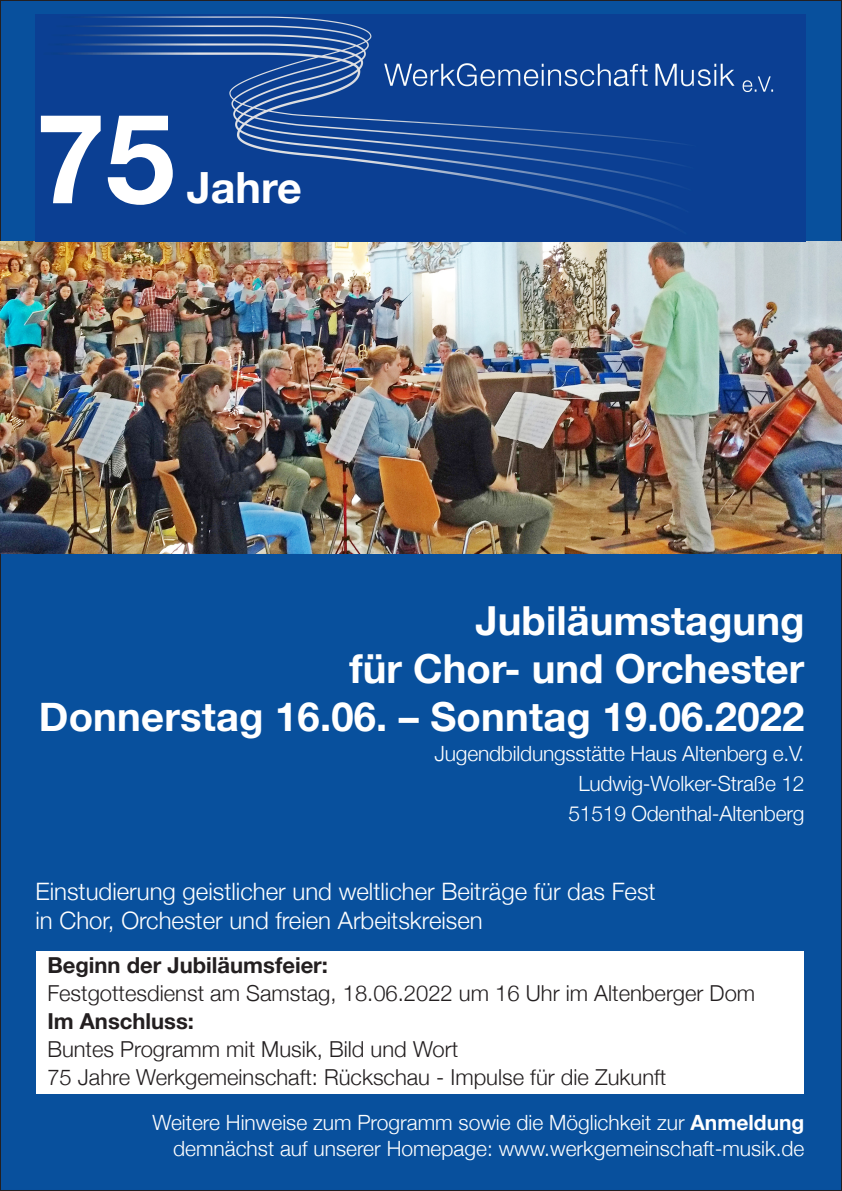
<style>
.page{position:relative;width:842px;height:1191px;background:#fff}
.page>*{position:absolute;margin:0;border:0;box-sizing:border-box;transform-origin:0 0}
.t1{font:700 125px "Helvetica Neue";color:#fff}
.t2{font:700 43px "Helvetica Neue";color:#fff}
.t3{font:700 40px "Helvetica Neue";color:#fff}
.t4{font:300 24px "Helvetica Neue";color:#fff}
.t5{font:300 22px "Helvetica Neue";color:#231f20}
.t6{font:700 22px "Helvetica Neue";color:#231f20}
.t7{font:300 21px "Helvetica Neue";color:#fff}
.s1{font-weight:700}
</style>
<div class="page">
<div style="left:0;top:0;width:841px;height:1190px;background:#08509d"></div>
<img style="left:0;top:242px;width:841px;height:311px">
<img style="left:36px;top:14px;width:769px;height:228px">
<div style="left:36px;top:952px;width:768px;height:142px;background:#fff"></div>
<p class="t1" style="left:36px;top:61px;width:141px">75</p>
<p class="t2" style="left:187px;top:154px;width:116px">Jahre</p>
<p class="t3" style="left:476px;top:589px;width:330px">Jubiläumstagung</p>
<p class="t3" style="left:349px;top:637px;width:456px">für Chor- und Orchester</p>
<p class="t3" style="left:39px;top:685px;width:767px">Donnerstag 16.06. – Sonntag 19.06.2022</p>
<p class="t7" style="left:435px;top:736px;width:371px">Jugendbildungsstätte Haus Altenberg e.V.</p>
<p class="t7" style="left:578px;top:766px;width:228px">Ludwig-Wolker-Straße 12</p>
<p class="t7" style="left:568px;top:796px;width:237px">51519 Odenthal-Altenberg</p>
<p class="t4" style="left:36px;top:872px;width:622px">Einstudierung geistlicher und weltlicher Beiträge für das Fest</p>
<p class="t4" style="left:36px;top:900px;width:449px">in Chor, Orchester und freien Arbeitskreisen</p>
<p class="t6" style="left:47px;top:948px;width:282px">Beginn der Jubiläumsfeier:</p>
<p class="t5" style="left:47px;top:975px;width:709px">Festgottesdienst am Samstag, 18.06.2022 um 16 Uhr im Altenberger Dom</p>
<p class="t6" style="left:47px;top:1004px;width:148px">Im Anschluss:</p>
<p class="t5" style="left:47px;top:1031px;width:412px">Buntes Programm mit Musik, Bild und Wort</p>
<p class="t5" style="left:47px;top:1059px;width:620px">75 Jahre Werkgemeinschaft: Rückschau - Impulse für die Zukunft</p>
<p class="t7" style="left:152px;top:1105px;width:654px">Weitere Hinweise zum Programm sowie die Möglichkeit zur <span class="s1">Anmeldung</span></p>
<p class="t7" style="left:173px;top:1131px;width:633px">demnächst auf unserer Homepage: www.werkgemeinschaft-musik.de</p>
</div>
